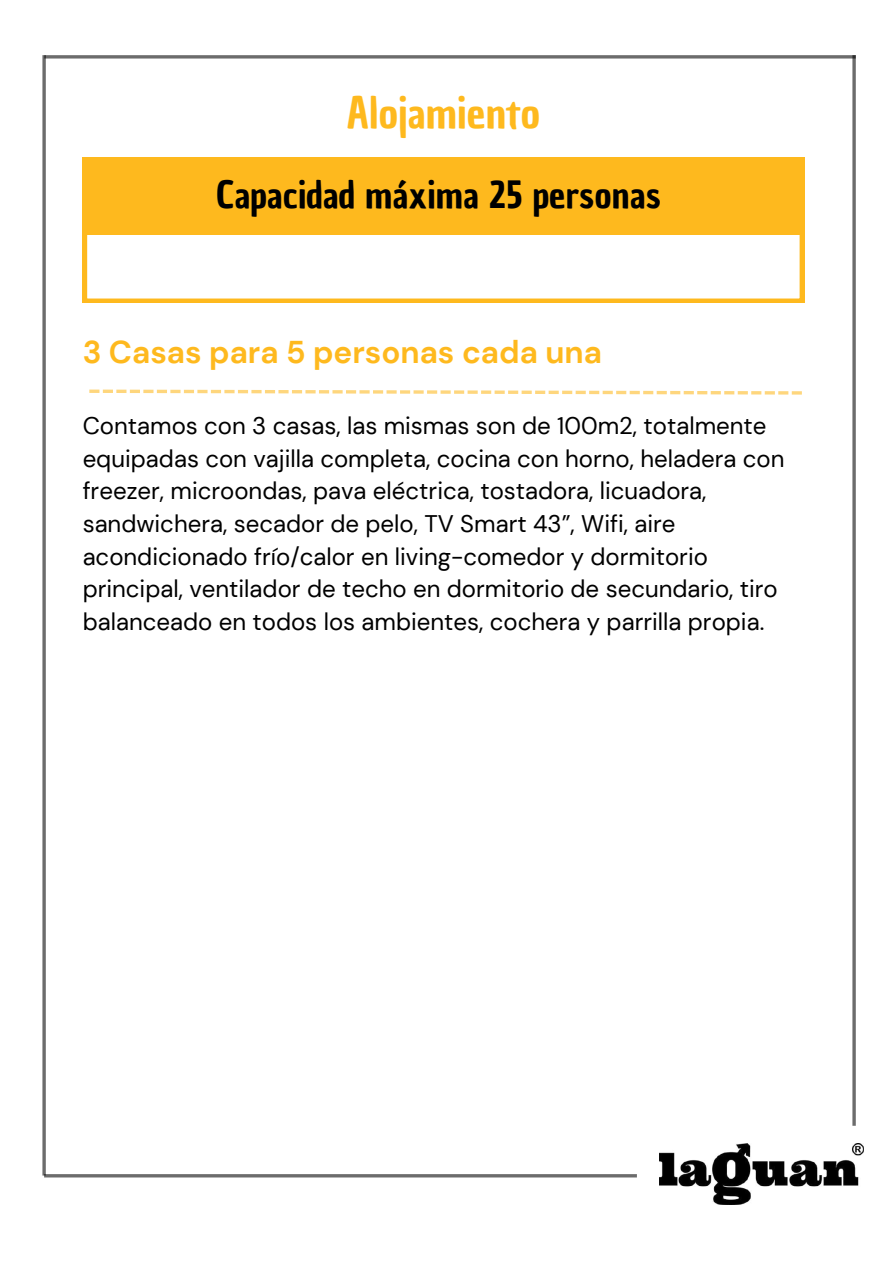
<style>
.page{position:relative;width:893px;height:1264px;background:#fff}
.page>*{position:absolute;margin:0;border:0;box-sizing:border-box;transform-origin:0 0}
.t1{font:42px "Chau Philomene One";color:#feb91e}
.t2{font:36.75px "Chau Philomene One";color:#000}
.t3{font:700 31.5px "DM Sans";color:#feb91e}
.t4{font:24px/32.7px "DM Sans";color:#000}
</style>
<div class="page">
<svg style="left:83px;top:158px;width:721px;height:145px"></svg>
<svg style="left:46px;top:55px;width:806px;height:4px;background:#838383"></svg>
<svg style="left:89px;top:389px;width:10px;height:4px"></svg>
<svg style="left:103px;top:389px;width:10px;height:4px"></svg>
<svg style="left:116px;top:389px;width:10px;height:4px"></svg>
<svg style="left:130px;top:389px;width:10px;height:4px"></svg>
<svg style="left:143px;top:389px;width:10px;height:4px"></svg>
<svg style="left:157px;top:390px;width:239px;height:3px"></svg>
<svg style="left:400px;top:390px;width:10px;height:4px"></svg>
<svg style="left:413px;top:390px;width:10px;height:4px"></svg>
<svg style="left:427px;top:390px;width:10px;height:4px"></svg>
<svg style="left:440px;top:390px;width:10px;height:4px"></svg>
<svg style="left:454px;top:390px;width:10px;height:4px"></svg>
<svg style="left:467px;top:390px;width:10px;height:4px"></svg>
<svg style="left:481px;top:390px;width:10px;height:4px"></svg>
<svg style="left:494px;top:390px;width:10px;height:4px"></svg>
<svg style="left:508px;top:390px;width:10px;height:4px"></svg>
<svg style="left:521px;top:390px;width:10px;height:4px"></svg>
<svg style="left:535px;top:390px;width:10px;height:4px"></svg>
<svg style="left:548px;top:390px;width:10px;height:4px"></svg>
<svg style="left:562px;top:390px;width:10px;height:4px"></svg>
<svg style="left:575px;top:391px;width:226px;height:3px"></svg>
<hr style="left:44px;top:1174px;width:593px;height:3px;background:#000">
<svg style="left:42px;top:55px;width:4px;height:1120px;background:#828282"></svg>
<hr style="left:852px;top:55px;width:3px;height:1070px;background:#000">
<img style="left:659px;top:1143px;width:204px;height:61px">
<h1 class="t1" style="left:346px;top:84px;width:195px">Alojamiento</h1>
<h2 class="t2" style="left:216px;top:170px;width:446px">Capacidad máxima 25 personas</h2>
<h3 class="t3" style="left:83px;top:331px;width:520px">3 Casas para 5 personas cada una</h3>
<p class="t4" style="left:83px;top:409px;width:703px">Contamos con 3 casas, las mismas son de 100m2, totalmente equipadas con vajilla completa, cocina con horno, heladera con freezer, microondas, pava eléctrica, tostadora, licuadora, sandwichera, secador de pelo, TV Smart 43”, Wifi, aire acondicionado frío/calor en living-comedor y dormitorio principal, ventilador de techo en dormitorio de secundario, tiro balanceado en todos los ambientes, cochera y parrilla propia.</p>
</div>
